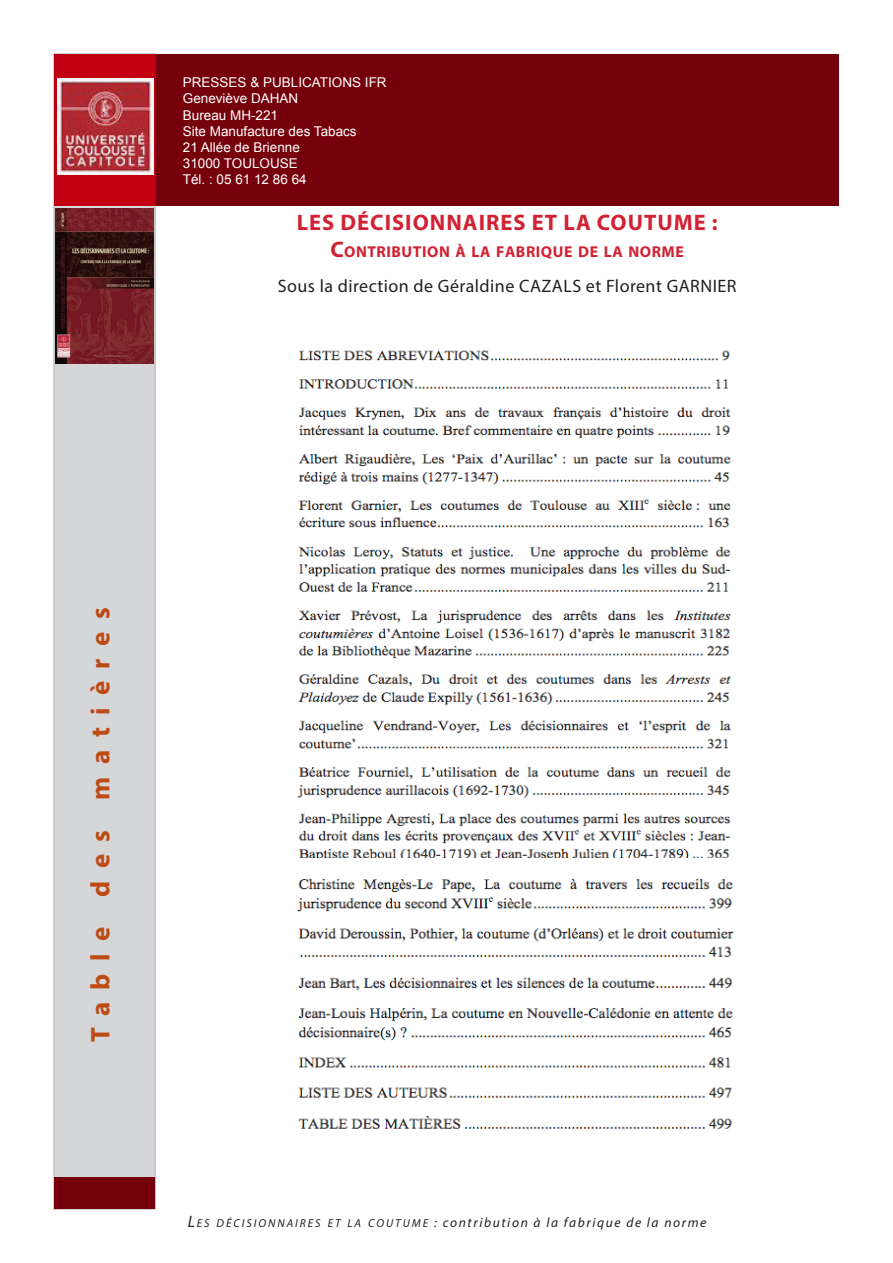
<style>
.page{position:relative;width:893px;height:1263px;background:#fff}
.page>*{position:absolute;margin:0;border:0;box-sizing:border-box;transform-origin:0 0}
.t1{font:700 27px "Myriad Pro";letter-spacing:.46em;color:#bd4b16}
.t2{font:700 22.5px "Myriad Pro";letter-spacing:.045em;color:#d22133}
.t3{font:18px "Myriad Pro";letter-spacing:.025em;color:#231f20}
.t4{font:700 15.75px "Myriad Pro";letter-spacing:.035em;color:#d22133}
.t5{font:13.5px/16.2px "Arial";color:#fff}
.t6{font:italic 13.5px "Myriad Pro";letter-spacing:.12em;color:#231f20}
.s1{font-size:22.5px}
.s2{font-size:16.5px}
.s3{font-size:11.55px}
</style>
<div class="page">
<div style="left:54px;top:54px;width:785px;height:152px;background:#75000b"></div>
<div style="left:53px;top:53px;width:103px;height:1157px;background:#d5d6d8;border:2px solid #c2c3c6"></div>
<div style="left:54px;top:1177px;width:100px;height:32px;background:#75000b"></div>
<img style="left:55px;top:208px;width:98px;height:155px">
<img style="left:57px;top:78px;width:96px;height:96px">
<img style="left:297px;top:350px;width:435px;height:508px">
<img style="left:297px;top:878px;width:437px;height:252px">
<p class="t5" style="left:183px;top:74px;width:205px">PRESSES &amp; PUBLICATIONS IFR<br>Geneviève DAHAN<br>Bureau MH-221<br>Site Manufacture des Tabacs<br>21 Allée de Brienne<br>31000 TOULOUSE<br>Tél. : 05 61 12 86 64</p>
<h2 class="t2" style="left:297px;top:208px;width:422px">LES DÉCISIONNAIRES ET LA COUTUME :</h2>
<p class="t4" style="left:330px;top:242px;width:355px"><span class="s1">C</span>ONTRIBUTION À LA FABRIQUE DE LA NORME</p>
<h3 class="t3" style="left:278px;top:275px;width:460px">Sous la direction de Géraldine CAZALS et Florent GARNIER</h3>
<h1 class="t1" style="left:83px;top:1042px;width:436px;rotate:-90deg">TABLE DES MATIÈRES</h1>
<p class="t6" style="left:188px;top:1214px;width:520px"><span class="s2">L</span><span class="s3">ES DÉCISIONNAIRES ET LA COUTUME</span> : contribution à la fabrique de la norme</p>
</div>
